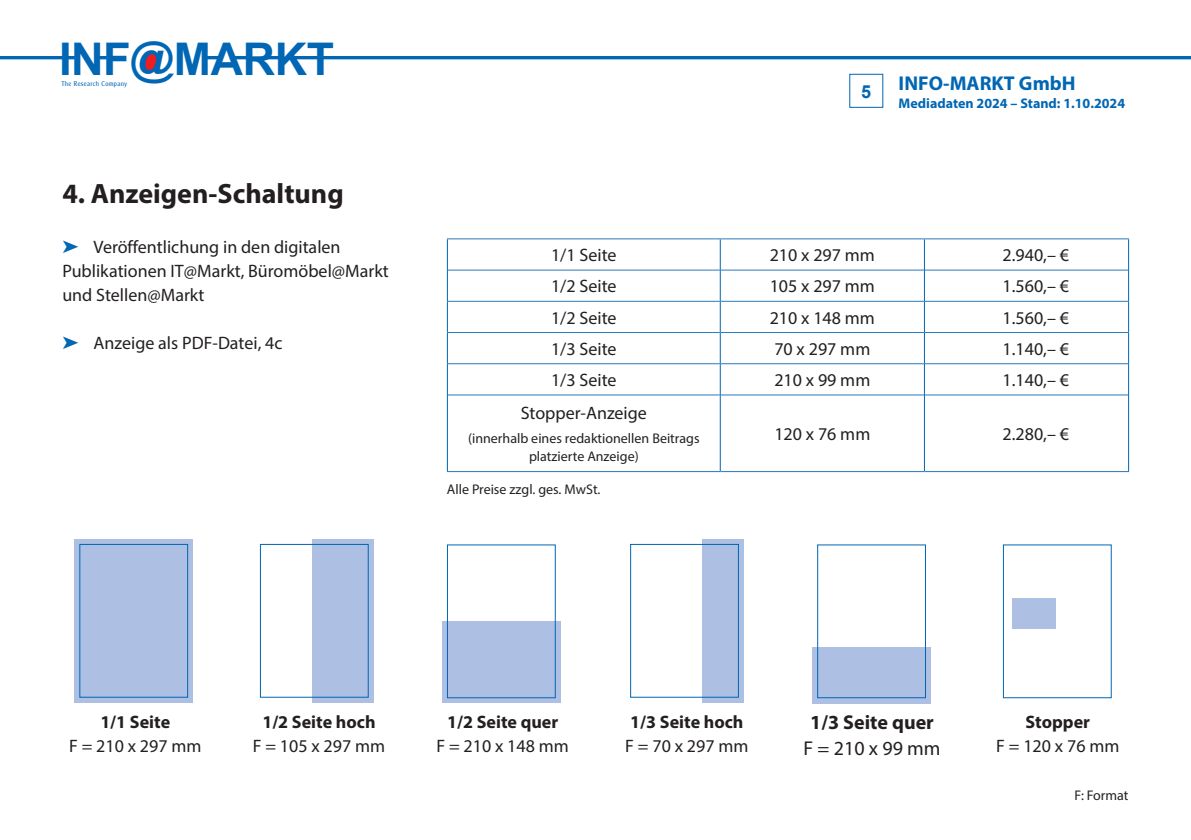
<style>
.page{position:relative;width:1191px;height:840px;background:#fff}
.page>*{position:absolute;margin:0;border:0;box-sizing:border-box;transform-origin:0 0}
.t1{font:700 45.2px "Arial";letter-spacing:-.005em;color:#0166b3}
.t2{font:700 28px "Myriad Pro";color:#231f20}
.t3{font:700 20px "Myriad Pro";color:#0166b3}
.t4{font:700 20px "Myriad Pro";color:#231f20}
.t5{font:20px "Myriad Pro";color:#231f20}
.t6{font:18px/24px "Myriad Pro";color:#231f20}
.t7{font:700 18px "Myriad Pro";color:#231f20}
.t8{font:700 18px "Arial";color:#0166b3}
.t9{font:14px/18px "Myriad Pro";color:#231f20;text-align:center}
.t10{font:700 14px "Myriad Pro";color:#0166b3}
.t11{font:6.8px "Cleargothic";letter-spacing:.06em;color:#0166b3;scale:.9 1}
.s1{font-size:45px}
.s2{color:#0166b3}
</style>
<div class="page">
<div style="left:849px;top:74px;width:34px;height:34px;border:1px solid #0166b3"></div>
<hr style="left:0;top:56px;width:77px;height:3px;background:#0166b3">
<hr style="left:205px;top:56px;width:15px;height:3px;background:#0166b3">
<hr style="left:96px;top:56px;width:16px;height:3px;background:#0166b3">
<hr style="left:232px;top:56px;width:18px;height:3px;background:#0166b3">
<hr style="left:264px;top:56px;width:18px;height:3px;background:#0166b3">
<hr style="left:293px;top:56px;width:898px;height:3px;background:#0166b3">
<svg style="left:141px;top:52px;width:18px;height:21px"></svg>
<svg style="left:448px;top:239px;width:680px;height:232px"></svg>
<hr style="left:447px;top:238px;width:273px;height:1px;background:#2b79be">
<hr style="left:720px;top:238px;width:204px;height:1px;background:#2b79be">
<hr style="left:924px;top:238px;width:205px;height:1px;background:#2b79be">
<hr style="left:448px;top:269px;width:272px;height:1px;background:#2b79be">
<hr style="left:720px;top:269px;width:204px;height:1px;background:#2b79be">
<hr style="left:925px;top:269px;width:203px;height:1px;background:#2b79be">
<hr style="left:448px;top:300px;width:272px;height:1px;background:#2b79be">
<hr style="left:720px;top:300px;width:204px;height:1px;background:#2b79be">
<hr style="left:925px;top:300px;width:203px;height:1px;background:#2b79be">
<hr style="left:448px;top:332px;width:272px;height:1px;background:#2b79be">
<hr style="left:720px;top:332px;width:204px;height:1px;background:#2b79be">
<hr style="left:925px;top:332px;width:203px;height:1px;background:#2b79be">
<hr style="left:448px;top:363px;width:272px;height:1px;background:#2b79be">
<hr style="left:720px;top:363px;width:204px;height:1px;background:#2b79be">
<hr style="left:925px;top:363px;width:203px;height:1px;background:#2b79be">
<hr style="left:448px;top:394px;width:272px;height:1px;background:#2b79be">
<hr style="left:720px;top:394px;width:204px;height:1px;background:#2b79be">
<hr style="left:925px;top:394px;width:203px;height:1px;background:#2b79be">
<hr style="left:447px;top:471px;width:273px;height:1px;background:#2b79be">
<hr style="left:720px;top:471px;width:204px;height:1px;background:#2b79be">
<hr style="left:924px;top:471px;width:205px;height:1px;background:#2b79be">
<hr style="left:447px;top:239px;width:1px;height:31px;background:#0166b3">
<hr style="left:720px;top:239px;width:1px;height:31px;background:#0166b3">
<hr style="left:924px;top:239px;width:1px;height:31px;background:#0166b3">
<hr style="left:1128px;top:239px;width:1px;height:31px;background:#0166b3">
<hr style="left:447px;top:270px;width:1px;height:31px;background:#0166b3">
<hr style="left:720px;top:270px;width:1px;height:31px;background:#0166b3">
<hr style="left:924px;top:270px;width:1px;height:31px;background:#0166b3">
<hr style="left:1128px;top:270px;width:1px;height:31px;background:#0166b3">
<hr style="left:447px;top:301px;width:1px;height:31px;background:#0166b3">
<hr style="left:720px;top:301px;width:1px;height:31px;background:#0166b3">
<hr style="left:924px;top:301px;width:1px;height:31px;background:#0166b3">
<hr style="left:1128px;top:301px;width:1px;height:31px;background:#0166b3">
<hr style="left:447px;top:332px;width:1px;height:31px;background:#0166b3">
<hr style="left:720px;top:332px;width:1px;height:31px;background:#0166b3">
<hr style="left:924px;top:332px;width:1px;height:31px;background:#0166b3">
<hr style="left:1128px;top:332px;width:1px;height:31px;background:#0166b3">
<hr style="left:447px;top:363px;width:1px;height:32px;background:#0166b3">
<hr style="left:720px;top:363px;width:1px;height:32px;background:#0166b3">
<hr style="left:924px;top:363px;width:1px;height:32px;background:#0166b3">
<hr style="left:1128px;top:363px;width:1px;height:32px;background:#0166b3">
<hr style="left:447px;top:395px;width:1px;height:76px;background:#0166b3">
<hr style="left:720px;top:395px;width:1px;height:76px;background:#0166b3">
<hr style="left:924px;top:395px;width:1px;height:76px;background:#0166b3">
<hr style="left:1128px;top:395px;width:1px;height:76px;background:#0166b3">
<div style="left:74px;top:538px;width:119px;height:164px;background:#adbfe2"></div>
<div style="left:80px;top:544px;width:108px;height:153px;border:1px solid #0166b3"></div>
<div style="left:312px;top:538px;width:62px;height:164px;background:#adbfe2"></div>
<div style="left:260px;top:544px;width:108px;height:153px;border:1px solid #0166b3"></div>
<div style="left:442px;top:621px;width:118px;height:81px;background:#adbfe2"></div>
<div style="left:812px;top:646px;width:119px;height:56px;background:#adbfe2"></div>
<div style="left:702px;top:538px;width:42px;height:164px;background:#adbfe2"></div>
<div style="left:630px;top:544px;width:108px;height:153px;border:1px solid #0166b3"></div>
<div style="left:1012px;top:597px;width:44px;height:31px;background:#adbfe2"></div>
<h1 class="t1" style="left:59px;top:27px;width:277px">INF<span class="s1">@</span>MARKT</h1>
<p class="t11" style="left:62px;top:79px;width:74px">The Research Company</p>
<h2 class="t2" style="left:62px;top:175px;width:283px">4. Anzeigen-Schaltung</h2>
<p class="t6" style="left:62px;top:234px;width:328px"><span class="s2">➤</span> Veröffentlichung in den digitalen<br>Publikationen IT@Markt, Büromöbel@Markt und Stellen@Markt</p>
<p class="t6" style="left:62px;top:330px;width:222px"><span class="s2">➤</span> Anzeige als PDF-Datei, 4c</p>
<p class="t8" style="left:861px;top:79px;width:12px">5</p>
<p class="t3" style="left:898px;top:70px;width:178px">INFO-MARKT GmbH</p>
<p class="t10" style="left:898px;top:94px;width:228px">Mediadaten 2024 – Stand: 1.10.2024</p>
<p class="t6" style="left:551px;top:243px;width:67px">1/1 Seite</p>
<p class="t6" style="left:769px;top:243px;width:107px">210 x 297 mm</p>
<p class="t6" style="left:1002px;top:243px;width:68px">2.940,– €</p>
<p class="t6" style="left:551px;top:274px;width:67px">1/2 Seite</p>
<p class="t6" style="left:769px;top:274px;width:107px">105 x 297 mm</p>
<p class="t6" style="left:1002px;top:274px;width:68px">1.560,– €</p>
<p class="t6" style="left:551px;top:305px;width:67px">1/2 Seite</p>
<p class="t6" style="left:769px;top:305px;width:107px">210 x 148 mm</p>
<p class="t6" style="left:1002px;top:305px;width:68px">1.560,– €</p>
<p class="t6" style="left:551px;top:336px;width:67px">1/3 Seite</p>
<p class="t6" style="left:774px;top:336px;width:97px">70 x 297 mm</p>
<p class="t6" style="left:1002px;top:336px;width:68px">1.140,– €</p>
<p class="t6" style="left:551px;top:367px;width:67px">1/3 Seite</p>
<p class="t6" style="left:774px;top:367px;width:97px">210 x 99 mm</p>
<p class="t6" style="left:1002px;top:367px;width:68px">1.140,– €</p>
<p class="t6" style="left:521px;top:400px;width:128px">Stopper-Anzeige</p>
<p class="t9" style="left:468px;top:428px;width:233px">(innerhalb eines redaktionellen Beitrags platzierte Anzeige)</p>
<p class="t6" style="left:774px;top:421px;width:97px">120 x 76 mm</p>
<p class="t6" style="left:1002px;top:421px;width:68px">2.280,– €</p>
<p class="t9" style="left:447px;top:479px;width:155px">Alle Preise zzgl. ges. MwSt.</p>
<p class="t7" style="left:100px;top:709px;width:71px">1/1 Seite</p>
<p class="t6" style="left:69px;top:732px;width:134px">F = 210 x 297 mm</p>
<p class="t7" style="left:262px;top:709px;width:115px">1/2 Seite hoch</p>
<p class="t6" style="left:253px;top:732px;width:134px">F = 105 x 297 mm</p>
<p class="t7" style="left:447px;top:709px;width:113px">1/2 Seite quer</p>
<p class="t6" style="left:436px;top:732px;width:134px">F = 210 x 148 mm</p>
<p class="t7" style="left:630px;top:709px;width:115px">1/3 Seite hoch</p>
<p class="t6" style="left:625px;top:732px;width:125px">F = 70 x 297 mm</p>
<p class="t4" style="left:810px;top:708px;width:125px">1/3 Seite quer</p>
<p class="t5" style="left:803px;top:735px;width:138px">F = 210 x 99 mm</p>
<p class="t7" style="left:1025px;top:709px;width:66px">Stopper</p>
<p class="t6" style="left:996px;top:732px;width:125px">F = 120 x 76 mm</p>
<p class="t9" style="left:1074px;top:785px;width:56px">F: Format</p>
</div>
